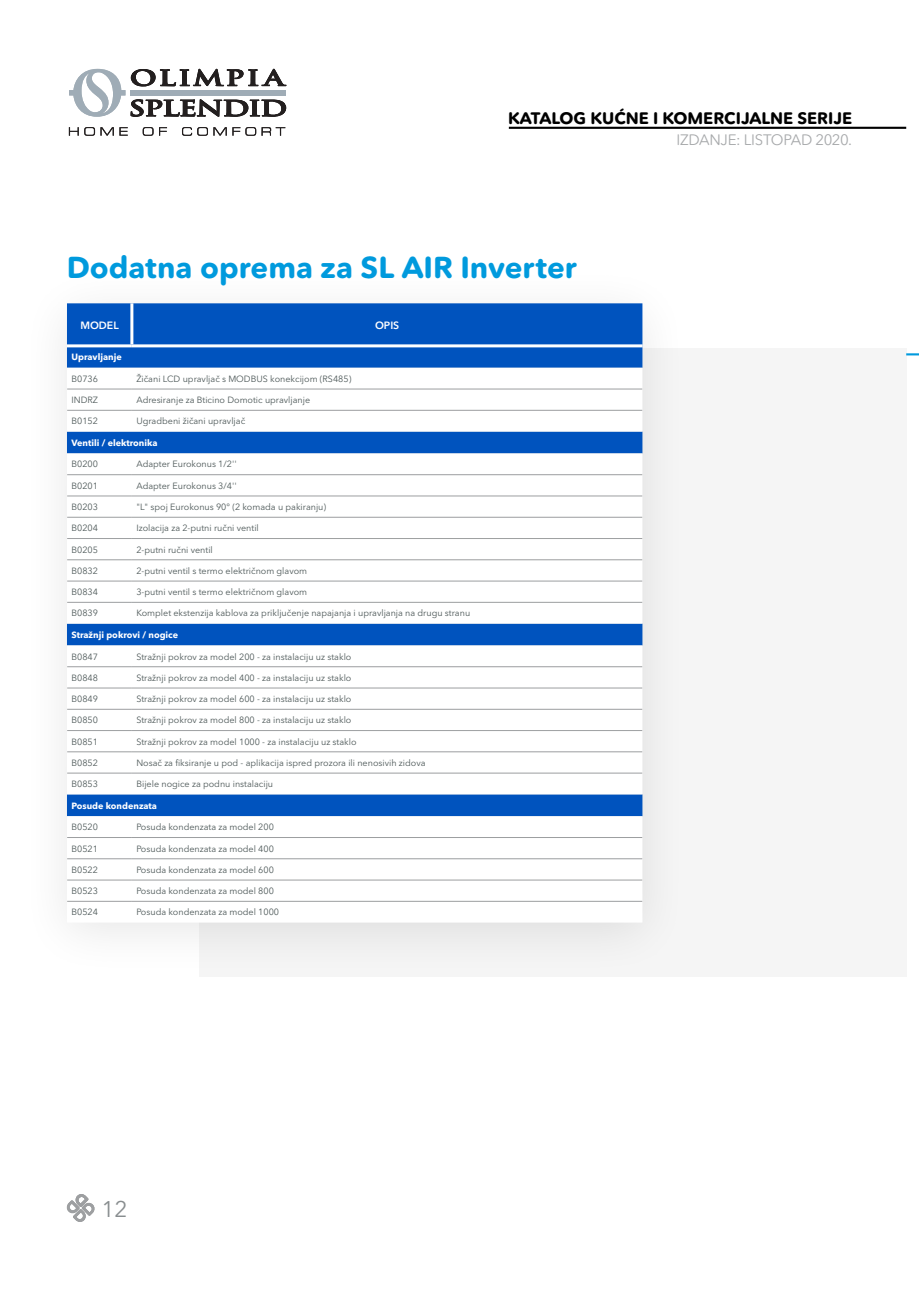
<style>
.page{position:relative;width:919px;height:1289px;background:#fff}
.page>*{position:absolute;margin:0;border:0;box-sizing:border-box;transform-origin:0 0}
.t1{font:700 30px "Avenir Next Rounded Pro";color:#009add}
.t2{font:22.5px "Avenir Next LT Pro";color:#888d8f}
.t3{font:700 16.5px "Avenir Next Rounded Pro";color:#000}
.t4{font:15px "Avenir Next Rounded Pro";letter-spacing:-.02em;color:#a7a9ab}
.t5{font:600 10.5px "Avenir Next LT Pro";color:#fff}
.t6{font:9px "Avenir Next LT Pro";color:#4c5757}
.t7{font:700 9px "Avenir Next LT Pro";color:#fff}
</style>
<div class="page">
<svg style="left:69px;top:69px;width:217px;height:48px"></svg>
<svg style="left:69px;top:127px;width:59px;height:9px"></svg>
<svg style="left:143px;top:127px;width:10px;height:9px"></svg>
<svg style="left:159px;top:127px;width:8px;height:9px"></svg>
<svg style="left:182px;top:127px;width:103px;height:9px"></svg>
<svg style="left:67px;top:1194px;width:28px;height:27px"></svg>
<hr style="left:509px;top:127px;width:397px;height:2px;background:#000">
<div style="left:199px;top:348px;width:707px;height:628px;background:#f5f5f5"></div>
<div style="left:19px;top:264px;width:671px;height:714px;background:#000;opacity:.1"></div>
<div style="left:67px;top:303px;width:575px;height:65px;background:#0053be"></div>
<svg style="left:67px;top:409px;width:575px;height:472px;fill:#fff"></svg>
<hr style="left:130px;top:303px;width:3px;height:41px;background:#fff">
<hr style="left:67px;top:344px;width:65px;height:3px;background:#fff">
<hr style="left:132px;top:344px;width:510px;height:3px;background:#fff">
<hr style="left:67px;top:389px;width:65px;height:1px;background:#9d9fa1">
<hr style="left:132px;top:389px;width:510px;height:1px;background:#9d9fa1">
<hr style="left:67px;top:474px;width:65px;height:1px;background:#9d9fa1">
<hr style="left:132px;top:474px;width:510px;height:1px;background:#9d9fa1">
<hr style="left:67px;top:517px;width:65px;height:1px;background:#9d9fa1">
<hr style="left:132px;top:517px;width:510px;height:1px;background:#9d9fa1">
<hr style="left:67px;top:559px;width:65px;height:1px;background:#9d9fa1">
<hr style="left:132px;top:559px;width:510px;height:1px;background:#9d9fa1">
<hr style="left:67px;top:602px;width:65px;height:1px;background:#9d9fa1">
<hr style="left:132px;top:602px;width:510px;height:1px;background:#9d9fa1">
<hr style="left:67px;top:666px;width:65px;height:1px;background:#9d9fa1">
<hr style="left:132px;top:666px;width:510px;height:1px;background:#9d9fa1">
<hr style="left:67px;top:709px;width:65px;height:1px;background:#9d9fa1">
<hr style="left:132px;top:709px;width:510px;height:1px;background:#9d9fa1">
<hr style="left:67px;top:751px;width:65px;height:1px;background:#9d9fa1">
<hr style="left:132px;top:751px;width:510px;height:1px;background:#9d9fa1">
<hr style="left:67px;top:858px;width:65px;height:1px;background:#9d9fa1">
<hr style="left:132px;top:858px;width:510px;height:1px;background:#9d9fa1">
<hr style="left:67px;top:901px;width:65px;height:1px;background:#9d9fa1">
<hr style="left:132px;top:901px;width:510px;height:1px;background:#9d9fa1">
<hr style="left:67px;top:410px;width:65px;height:1px;background:#9d9fa1">
<hr style="left:132px;top:410px;width:510px;height:1px;background:#9d9fa1">
<hr style="left:67px;top:495px;width:65px;height:1px;background:#9d9fa1">
<hr style="left:132px;top:495px;width:510px;height:1px;background:#9d9fa1">
<hr style="left:67px;top:581px;width:65px;height:1px;background:#9d9fa1">
<hr style="left:132px;top:581px;width:510px;height:1px;background:#9d9fa1">
<hr style="left:67px;top:730px;width:65px;height:1px;background:#9d9fa1">
<hr style="left:132px;top:730px;width:510px;height:1px;background:#9d9fa1">
<hr style="left:67px;top:538px;width:65px;height:1px;background:#9d9fa1">
<hr style="left:132px;top:538px;width:510px;height:1px;background:#9d9fa1">
<hr style="left:67px;top:772px;width:65px;height:1px;background:#9d9fa1">
<hr style="left:132px;top:772px;width:510px;height:1px;background:#9d9fa1">
<hr style="left:67px;top:687px;width:65px;height:1px;background:#9d9fa1">
<hr style="left:132px;top:687px;width:510px;height:1px;background:#9d9fa1">
<hr style="left:67px;top:879px;width:65px;height:1px;background:#9d9fa1">
<hr style="left:132px;top:879px;width:510px;height:1px;background:#9d9fa1">
<hr style="left:67px;top:837px;width:65px;height:1px;background:#9d9fa1">
<hr style="left:132px;top:837px;width:510px;height:1px;background:#9d9fa1">
<svg style="left:906px;top:353px;width:12px;height:2px"></svg>
<h3 class="t3" style="left:508px;top:108px;width:345px">KATALOG KUĆNE I KOMERCIJALNE SERIJE</h3>
<h3 class="t4" style="left:676px;top:131px;width:177px">IZDANJE: LISTOPAD 2020.</h3>
<p class="t1" style="left:67px;top:249px;width:511px">Dodatna oprema za SL AIR Inverter</p>
<p class="t5" style="left:80px;top:318px;width:40px">MODEL</p>
<p class="t5" style="left:375px;top:318px;width:26px">OPIS</p>
<p class="t7" style="left:71px;top:351px;width:52px">Upravljanje</p>
<p class="t6" style="left:71px;top:373px;width:28px">B0736</p>
<p class="t6" style="left:136px;top:373px;width:216px">Žičani LCD upravljač s MODBUS konekcijom (RS485)</p>
<p class="t6" style="left:71px;top:394px;width:28px">INDRZ</p>
<p class="t6" style="left:136px;top:394px;width:175px">Adresiranje za Bticino Domotic upravljanje</p>
<p class="t6" style="left:71px;top:416px;width:28px">B0152</p>
<p class="t6" style="left:136px;top:416px;width:110px">Ugradbeni žičani upravljač</p>
<p class="t7" style="left:71px;top:437px;width:88px">Ventili / elektronika</p>
<p class="t6" style="left:71px;top:459px;width:28px">B0200</p>
<p class="t6" style="left:136px;top:459px;width:102px">Adapter Eurokonus 1/2''</p>
<p class="t6" style="left:71px;top:480px;width:28px">B0201</p>
<p class="t6" style="left:136px;top:480px;width:102px">Adapter Eurokonus 3/4''</p>
<p class="t6" style="left:71px;top:501px;width:28px">B0203</p>
<p class="t6" style="left:136px;top:501px;width:191px">"L" spoj Eurokonus 90° (2 komada u pakiranju)</p>
<p class="t6" style="left:71px;top:523px;width:28px">B0204</p>
<p class="t6" style="left:136px;top:523px;width:124px">Izolacija za 2-putni ručni ventil</p>
<p class="t6" style="left:71px;top:544px;width:28px">B0205</p>
<p class="t6" style="left:136px;top:544px;width:78px">2-putni ručni ventil</p>
<p class="t6" style="left:71px;top:565px;width:28px">B0832</p>
<p class="t6" style="left:136px;top:565px;width:172px">2-putni ventil s termo električnom glavom</p>
<p class="t6" style="left:71px;top:586px;width:28px">B0834</p>
<p class="t6" style="left:136px;top:586px;width:172px">3-putni ventil s termo električnom glavom</p>
<p class="t6" style="left:71px;top:608px;width:28px">B0839</p>
<p class="t6" style="left:136px;top:608px;width:335px">Komplet ekstenzija kablova za priključenje napajanja i upravljanja na drugu stranu</p>
<p class="t7" style="left:71px;top:629px;width:108px">Stražnji pokrovi / nogice</p>
<p class="t6" style="left:71px;top:651px;width:28px">B0847</p>
<p class="t6" style="left:136px;top:651px;width:216px">Stražnji pokrov za model 200 - za instalaciju uz staklo</p>
<p class="t6" style="left:71px;top:672px;width:28px">B0848</p>
<p class="t6" style="left:136px;top:672px;width:216px">Stražnji pokrov za model 400 - za instalaciju uz staklo</p>
<p class="t6" style="left:71px;top:693px;width:28px">B0849</p>
<p class="t6" style="left:136px;top:693px;width:216px">Stražnji pokrov za model 600 - za instalaciju uz staklo</p>
<p class="t6" style="left:71px;top:714px;width:28px">B0850</p>
<p class="t6" style="left:136px;top:714px;width:216px">Stražnji pokrov za model 800 - za instalaciju uz staklo</p>
<p class="t6" style="left:71px;top:736px;width:28px">B0851</p>
<p class="t6" style="left:136px;top:736px;width:222px">Stražnji pokrov za model 1000 - za instalaciju uz staklo</p>
<p class="t6" style="left:71px;top:757px;width:28px">B0852</p>
<p class="t6" style="left:136px;top:757px;width:291px">Nosač za fiksiranje u pod - aplikacija ispred prozora ili nenosivih zidova</p>
<p class="t6" style="left:71px;top:778px;width:28px">B0853</p>
<p class="t6" style="left:136px;top:778px;width:138px">Bijele nogice za podnu instalaciju</p>
<p class="t7" style="left:71px;top:800px;width:87px">Posude kondenzata</p>
<p class="t6" style="left:71px;top:821px;width:28px">B0520</p>
<p class="t6" style="left:136px;top:821px;width:139px">Posuda kondenzata za model 200</p>
<p class="t6" style="left:71px;top:843px;width:28px">B0521</p>
<p class="t6" style="left:136px;top:843px;width:139px">Posuda kondenzata za model 400</p>
<p class="t6" style="left:71px;top:864px;width:28px">B0522</p>
<p class="t6" style="left:136px;top:864px;width:139px">Posuda kondenzata za model 600</p>
<p class="t6" style="left:71px;top:885px;width:28px">B0523</p>
<p class="t6" style="left:136px;top:885px;width:139px">Posuda kondenzata za model 800</p>
<p class="t6" style="left:71px;top:906px;width:28px">B0524</p>
<p class="t6" style="left:136px;top:906px;width:144px">Posuda kondenzata za model 1000</p>
<h2 class="t2" style="left:101px;top:1195px;width:28px">12</h2>
</div>
